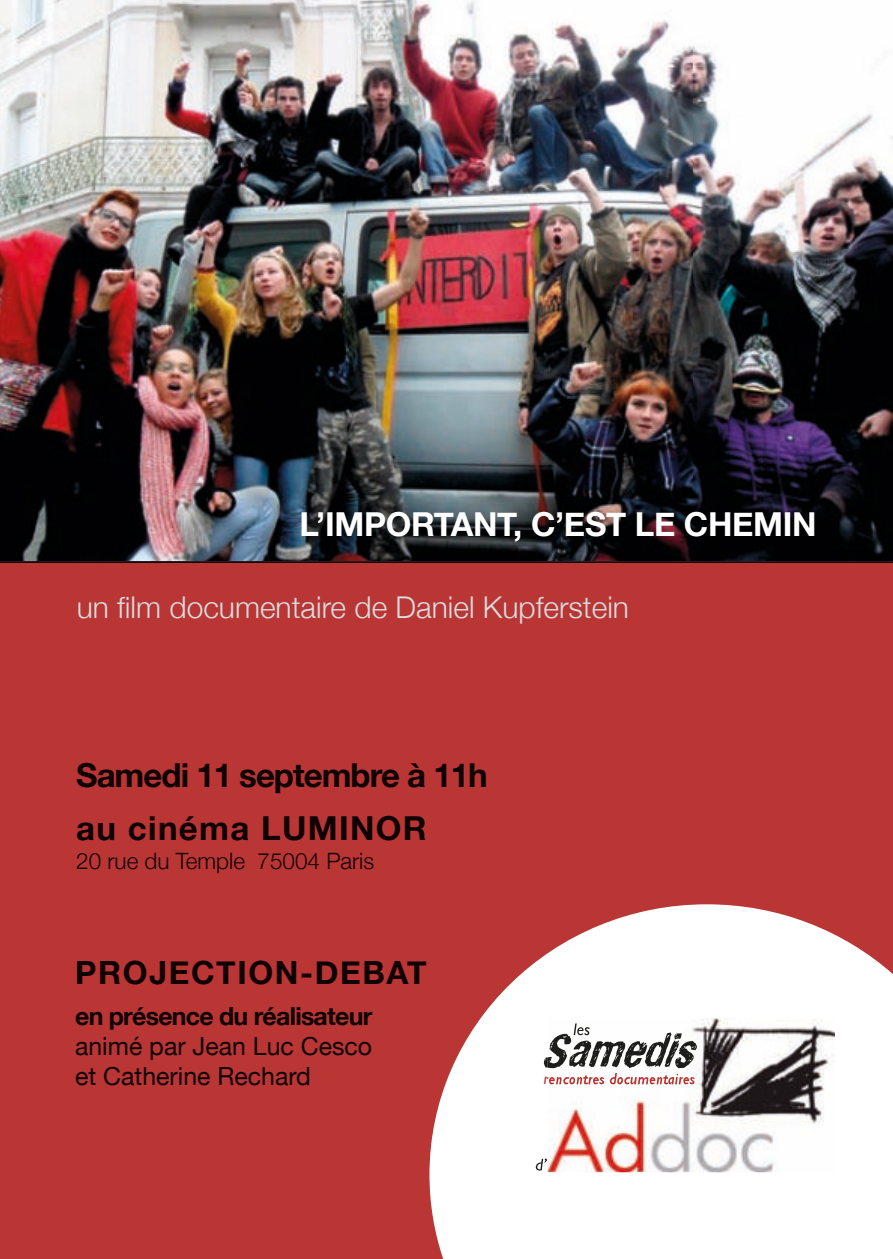
<style>
.page{position:relative;width:893px;height:1259px;background:#fff}
.page>*{position:absolute;margin:0;border:0;box-sizing:border-box;transform-origin:0 0}
.t1{font:700 33px "Helvetica Neue";letter-spacing:-.01em;color:#fff}
.t2{font:700 33px "Helvetica Neue";letter-spacing:-.03em;color:#0f0003}
.t3{font:700 33px "Helvetica Neue";letter-spacing:.04em;color:#0f0003}
.t4{font:700 32.1px "Helvetica Neue";letter-spacing:.05em;color:#0f0003}
.t5{font:300 30px "Helvetica Neue";color:#dcdddf}
.t6{font:24.9px/29.7px "Helvetica Neue";color:#0f0003}
.t7{font:700 24.9px "Helvetica Neue";letter-spacing:-.03em;color:#0f0003}
.t8{font:300 22.5px "Helvetica Neue";color:#0f0003}
</style>
<div class="page">
<img style="left:0;top:0;width:892px;height:561px">
<div style="left:0;top:562px;width:893px;height:697px;background:#b93635"></div>
<hr style="left:0;top:561px;width:893px;height:1px;background:#231f20">
<hr style="left:0;top:562px;width:893px;height:1px;background:#1b0000">
<svg style="left:429px;top:904px;width:464px;height:355px;fill:#fff"></svg>
<svg style="left:536px;top:1158px;width:11px;height:12px"></svg>
<img style="left:548px;top:1018px;width:287px;height:154px">
<img style="left:548px;top:1073px;width:147px;height:11px">
<img style="left:548px;top:1075px;width:56px;height:9px">
<img style="left:574px;top:1023px;width:16px;height:12px">
<img style="left:645px;top:1032px;width:26px;height:35px">
<svg style="left:544px;top:1057px;width:4px;height:10px"></svg>
<img style="left:548px;top:1033px;width:23px;height:35px">
<h1 class="t1" style="left:299px;top:512px;width:519px">L’IMPORTANT, C’EST LE CHEMIN</h1>
<p class="t5" style="left:77px;top:583px;width:554px">un film documentaire de Daniel Kupferstein</p>
<h1 class="t2" style="left:76px;top:763px;width:413px">Samedi 11 septembre à 11h</h1>
<h1 class="t3" style="left:76px;top:815px;width:352px">au cinéma LUMINOR</h1>
<p class="t8" style="left:76px;top:843px;width:300px">20 rue du Temple 75004 Paris</p>
<p class="t4" style="left:75px;top:960px;width:353px">PROJECTION-DEBAT</p>
<p class="t7" style="left:75px;top:1006px;width:299px">en présence du réalisateur</p>
<p class="t6" style="left:75px;top:1033px;width:299px">animé par Jean Luc Cesco et Catherine Rechard</p>
</div>
